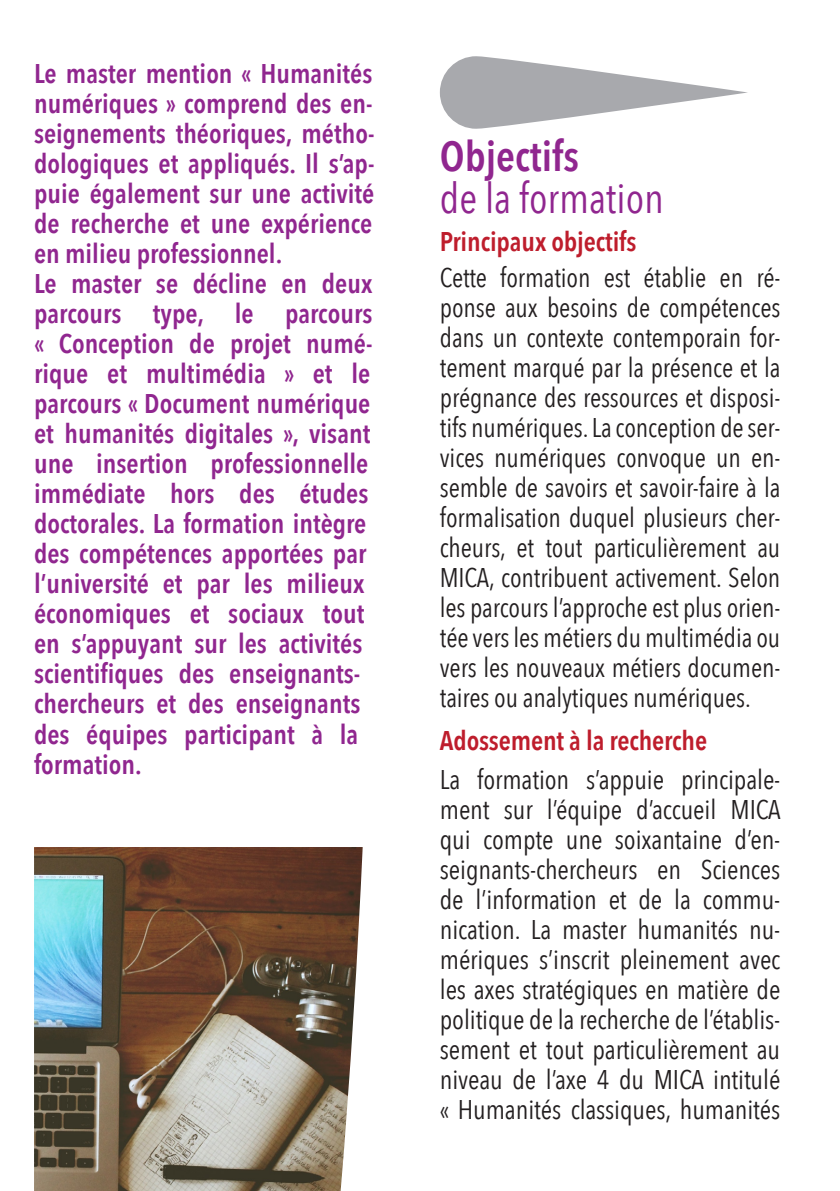
<style>
.page{position:relative;width:840px;height:1191px;background:#fff}
.page>*{position:absolute;margin:0;border:0;box-sizing:border-box;transform-origin:0 0}
.t1{font:42px "Avenir Next Condensed";color:#90268f}
.t2{font:600 42px "Avenir Next Condensed";color:#90268f}
.t3{font:27px/30px "Avenir Next Condensed";letter-spacing:-.005em;color:#231f20;text-align:justify}
.t4{font:600 27px/30px "Avenir Next Condensed";color:#90268f;text-align:justify}
.t5{font:600 27px "Avenir Next Condensed";letter-spacing:-.005em;color:#be1d2c}
</style>
<div class="page">
<svg style="left:439px;top:56px;width:308px;height:73px;fill:#a8a9ad"></svg>
<img style="left:34px;top:847px;width:328px;height:344px">
<p class="t4" style="left:34px;top:58px;width:342px">Le master mention « Humanités numériques » comprend des en&shy;seignements théoriques, métho&shy;dologiques et appliqués. Il s’ap&shy;puie également sur une activité de recherche et une expérience en milieu professionnel.</p>
<p class="t4" style="left:34px;top:268px;width:340px;text-align:left">Le master se décline en deux parcours type, le parcours « Conception de projet numé&shy;rique et multimédia » et le parcours « Document numérique et humanités digitales », visant une insertion professionnelle immédiate hors des études doctorales. La formation intègre des compétences apportées par l’université et par les milieux économiques et sociaux tout en s’appuyant sur les activités scientifiques des enseignants&shy;chercheurs et des enseignants des équipes participant à la formation.</p>
<p class="t2" style="left:439px;top:120px;width:141px">Objectifs</p>
<p class="t1" style="left:439px;top:162px;width:225px">de la formation</p>
<p class="t5" style="left:439px;top:218px;width:198px">Principaux objectifs</p>
<p class="t3" style="left:439px;top:261px;width:342px">Cette formation est établie en ré&shy;ponse aux besoins de compétences dans un contexte contemporain for&shy;tement marqué par la présence et la prégnance des ressources et disposi&shy;tifs numériques. La conception de ser&shy;vices numériques convoque un en&shy;semble de savoirs et savoir-faire à la formalisation duquel plusieurs cher&shy;cheurs, et tout particulièrement au MICA, contribuent activement. Selon les parcours l’approche est plus orien&shy;tée vers les métiers du multimédia ou vers les nouveaux métiers documen&shy;taires ou analytiques numériques.</p>
<p class="t5" style="left:439px;top:717px;width:268px">Adossement à la recherche</p>
<p class="t3" style="left:439px;top:763px;width:342px">La formation s’appuie principale&shy;ment sur l’équipe d’accueil MICA qui compte une soixantaine d’en&shy;seignants-chercheurs en Sciences de l’information et de la commu&shy;nication. La master humanités nu&shy;mériques s’inscrit pleinement avec les axes stratégiques en matière de politique de la recherche de l’établis&shy;sement et tout particulièrement au niveau de l’axe 4 du MICA intitulé « Humanités classiques, humanités</p>
</div>
